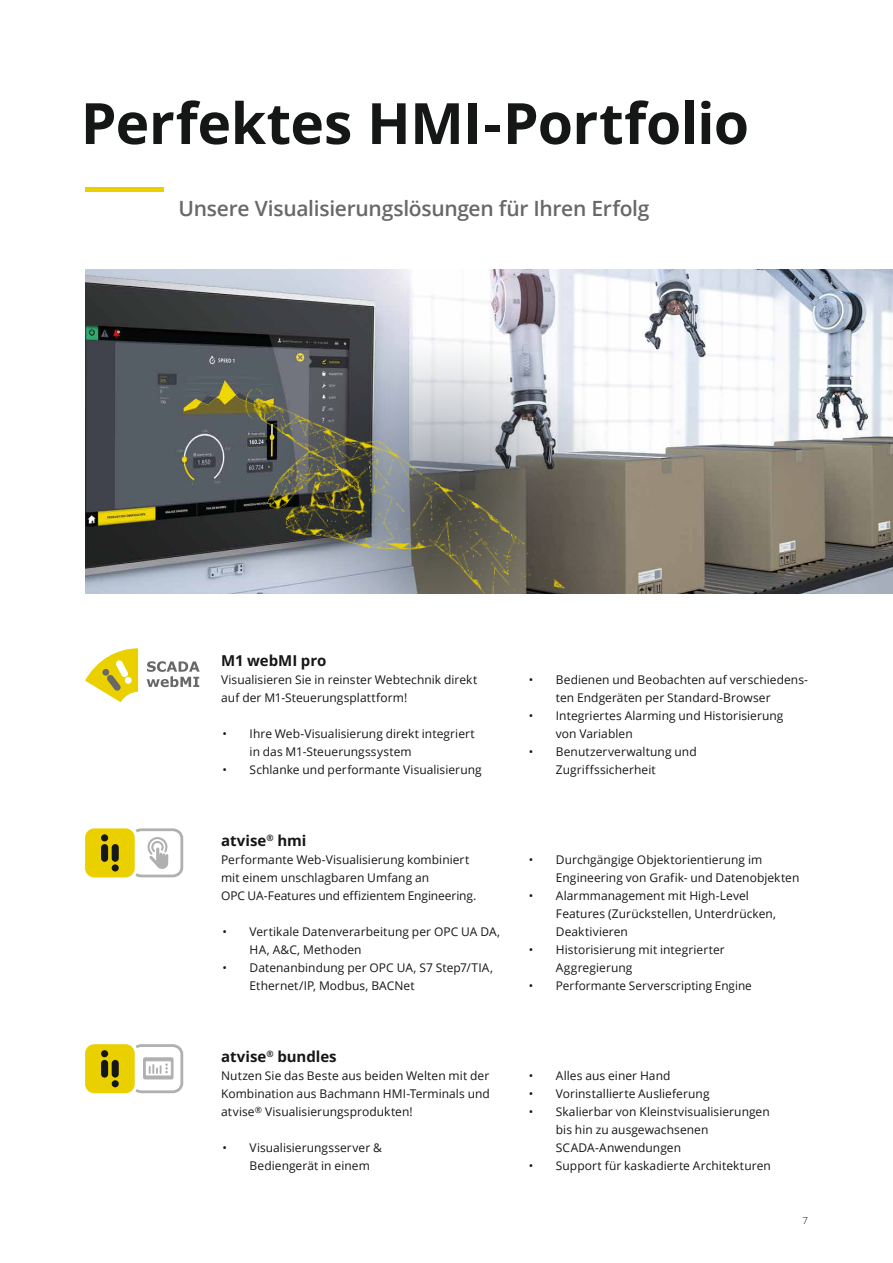
<style>
.page{position:relative;width:893px;height:1263px;background:#fff}
.page>*{position:absolute;margin:0;border:0;box-sizing:border-box;transform-origin:0 0}
.t1{font:700 57px "Open Sans";letter-spacing:-.01em;color:#151616}
.t2{font:600 21px "Open Sans";letter-spacing:-.015em;color:#686868}
.t3{font:700 15px "Open Sans";color:#151616}
.t4{font:12px/18px "Open Sans";letter-spacing:.005em;color:#151616}
.t5{font:300 9.75px "Open Sans";color:#151616}
</style>
<div class="page">
<img style="left:85px;top:269px;width:808px;height:325px">
<img style="left:161px;top:349px;width:492px;height:245px">
<div style="left:85px;top:828px;width:50px;height:49px;background:#ebd000;border-radius:9px"></div>
<div style="left:101px;top:834px;width:7px;height:7px;background:#171818;border-radius:50%"></div>
<div style="left:101px;top:844px;width:7px;height:18px;background:#171818;border-radius:4px"></div>
<div style="left:112px;top:864px;width:7px;height:7px;background:#171818;border-radius:50%"></div>
<div style="left:112px;top:844px;width:7px;height:18px;background:#171818;border-radius:4px"></div>
<svg style="left:132px;top:828px;width:51px;height:49px"></svg>
<div style="left:85px;top:1044px;width:50px;height:49px;background:#ebd000;border-radius:9px"></div>
<div style="left:101px;top:1050px;width:7px;height:7px;background:#151616;border-radius:50%"></div>
<div style="left:101px;top:1060px;width:7px;height:17px;background:#151616;border-radius:4px"></div>
<div style="left:112px;top:1080px;width:7px;height:7px;background:#151616;border-radius:50%"></div>
<div style="left:112px;top:1060px;width:7px;height:17px;background:#151616;border-radius:4px"></div>
<svg style="left:132px;top:1044px;width:51px;height:49px"></svg>
<svg style="left:85px;top:648px;width:53px;height:54px"></svg>
<svg style="left:147px;top:661px;width:53px;height:26px"></svg>
<hr style="left:85px;top:188px;width:78px;height:4px;background:#ebd000">
<h1 class="t1" style="left:81px;top:84px;width:670px">Perfektes HMI-Portfolio</h1>
<h2 class="t2" style="left:179px;top:194px;width:472px">Unsere Visualisierungslösungen für Ihren Erfolg</h2>
<p class="t3" style="left:221px;top:650px;width:107px">M1 webMI pro</p>
<p class="t4" style="left:221px;top:670px;width:258px">Visualisieren Sie in reinster Webtechnik direkt auf der M1-Steuerungsplattform!</p>
<p class="t4" style="left:250px;top:724px;width:227px;text-indent:-27px">• Ihre Web-Visualisierung direkt integriert in das M1-Steuerungssystem</p>
<p class="t4" style="left:223px;top:760px;width:261px">• Schlanke und performante Visualisierung</p>
<p class="t3" style="left:221px;top:830px;width:87px">atvise<sup>®</sup> hmi</p>
<p class="t4" style="left:221px;top:850px;width:257px">Performante Web-Visualisierung kombiniert mit einem unschlagbaren Umfang an<br>OPC UA-Features und effizientem Engineering.</p>
<p class="t4" style="left:250px;top:922px;width:252px;text-indent:-27px">• Vertikale Datenverarbeitung per OPC UA DA,<br>HA, A&amp;C, Methoden</p>
<p class="t4" style="left:250px;top:958px;width:245px;text-indent:-27px">• Datenanbindung per OPC UA, S7 Step7/TIA,<br>Ethernet/IP, Modbus, BACNet</p>
<p class="t3" style="left:221px;top:1046px;width:117px">atvise<sup>®</sup> bundles</p>
<p class="t4" style="left:221px;top:1066px;width:270px;text-align:justify">Nutzen Sie das Beste aus beiden Welten mit der Kombination aus Bachmann HMI-Terminals und atvise<sup>®</sup> Visualisierungsprodukten!</p>
<p class="t4" style="left:250px;top:1138px;width:134px;text-indent:-27px">• Visualisierungsserver &amp;<br>Bediengerät in einem</p>
<p class="t4" style="left:556px;top:670px;width:254px;text-indent:-27px">• Bedienen und Beobachten auf verschiedens&shy;ten Endgeräten per Standard-Browser</p>
<p class="t4" style="left:556px;top:706px;width:229px;text-indent:-27px">• Integriertes Alarming und Historisierung von Variablen</p>
<p class="t4" style="left:556px;top:742px;width:142px;text-indent:-27px">• Benutzerverwaltung und<br>Zugriffssicherheit</p>
<p class="t4" style="left:556px;top:850px;width:245px;text-indent:-27px">• Durchgängige Objektorientierung im<br>Engineering von Grafik- und Datenobjekten</p>
<p class="t4" style="left:556px;top:886px;width:222px;text-indent:-27px">• Alarmmanagement mit High-Level<br>Features (Zurückstellen, Unterdrücken,<br>Deaktivieren</p>
<p class="t4" style="left:556px;top:940px;width:170px;text-indent:-27px">• Historisierung mit integrierter<br>Aggregierung</p>
<p class="t4" style="left:529px;top:976px;width:224px">• Performante Serverscripting Engine</p>
<p class="t4" style="left:529px;top:1066px;width:143px">• Alles aus einer Hand</p>
<p class="t4" style="left:529px;top:1084px;width:182px">• Vorinstallierte Auslieferung</p>
<p class="t4" style="left:556px;top:1102px;width:215px;text-indent:-27px">• Skalierbar von Kleinstvisualisierungen bis hin zu ausgewachsenen<br>SCADA-Anwendungen</p>
<p class="t4" style="left:529px;top:1156px;width:243px">• Support für kaskadierte Architekturen</p>
<p class="t5" style="left:802px;top:1214px;width:7px">7</p>
</div>
